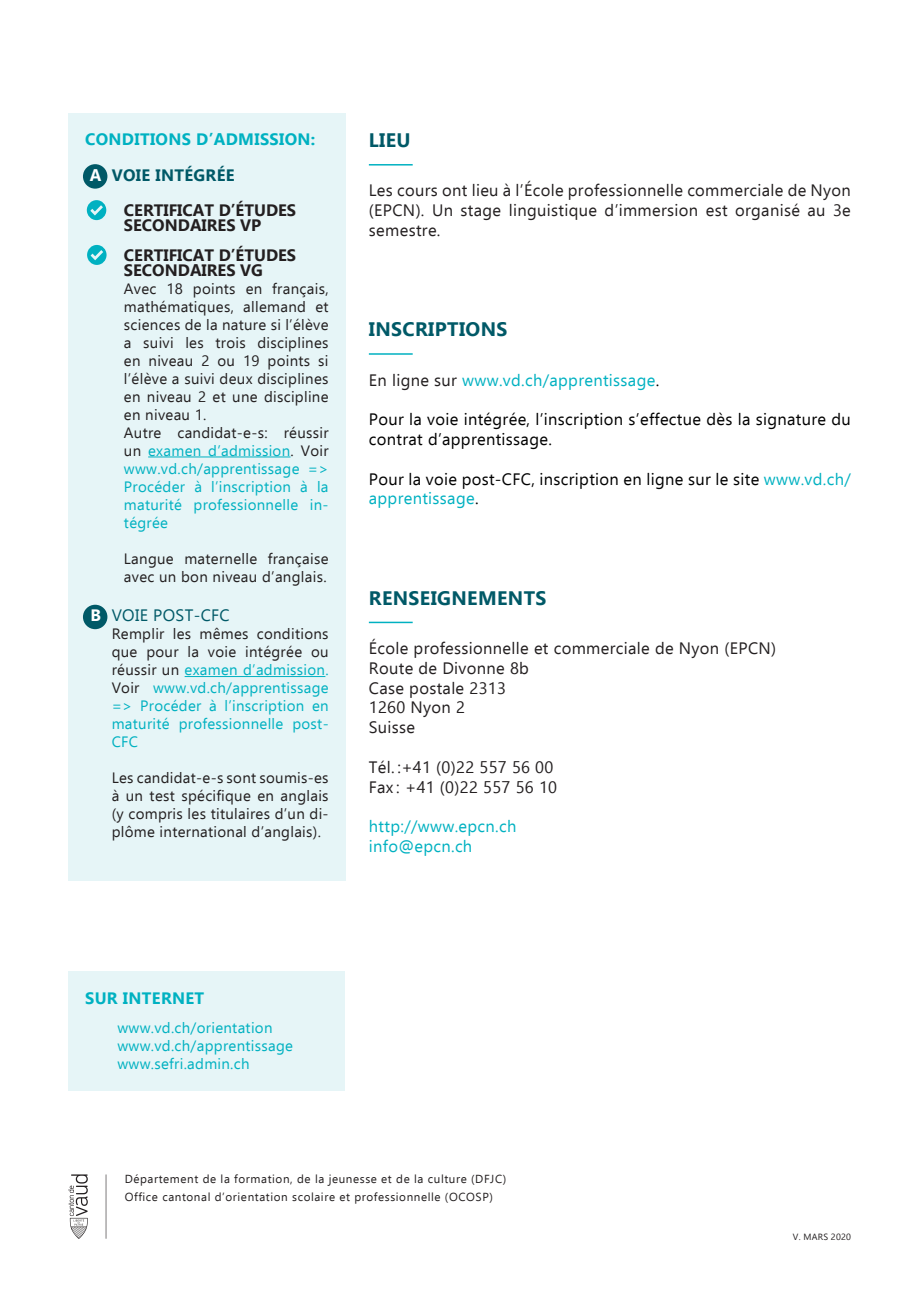
<style>
.page{position:relative;width:919px;height:1289px;background:#fff}
.page>*{position:absolute;margin:0;border:0;box-sizing:border-box;transform-origin:0 0}
.t1{font:700 19.5px "Ebrima";letter-spacing:.02em;color:#005967}
.t2{font:16.5px/19.8px "Ebrima";letter-spacing:.02em;color:#231f20}
.t3{font:16.5px/19.8px "Ebrima";letter-spacing:.02em;color:#000}
.t4{font:16.5px/19.8px "Ebrima";letter-spacing:.02em;color:#00b1c1}
.t5{font:700 16.5px/15px "Ebrima";color:#231f20}
.t6{font:700 16.5px/35.2px "Ebrima";letter-spacing:.02em;color:#00b1c1}
.t7{font:16.5px "Ebrima";letter-spacing:.02em;color:#005967}
.t8{font:700 16.5px "Ebrima";color:#fff}
.t9{font:15px/18px "Ebrima";letter-spacing:.02em;color:#231f20}
.t10{font:15px/18px "Ebrima";letter-spacing:.02em;color:#00b1c1}
.t11{font:11.7px/18.3px "Ebrima";letter-spacing:.05em;color:#231f20}
.t12{font:9px "Ebrima";letter-spacing:.02em;color:#231f20}
.s1{color:#fff}
.s2{color:#005967}
.s3{color:#00b1c1}
.s4{color:#231f20}
.s5{color:#000}
</style>
<div class="page">
<div style="left:68px;top:971px;width:276px;height:119px;background:#e6f5f7"></div>
<svg style="left:68px;top:1174px;width:20px;height:64px"></svg>
<svg style="left:106px;top:1174px;width:1px;height:64px"></svg>
<div style="left:68px;top:113px;width:277px;height:767px;background:#e6f5f7"></div>
<div style="left:83px;top:164px;width:24px;height:25px;background:#005967;border-radius:50%"></div>
<hr style="left:185px;top:676px;width:140px;height:1px;background:#00b1c1">
<div style="left:83px;top:604px;width:24px;height:25px;background:#005967;border-radius:50%"></div>
<hr style="left:148px;top:456px;width:142px;height:1px;background:#00b1c1">
<svg style="left:87px;top:200px;width:19px;height:20px"></svg>
<svg style="left:87px;top:245px;width:20px;height:20px"></svg>
<hr style="left:369px;top:164px;width:43px;height:1px;background:#00b1c1">
<hr style="left:369px;top:353px;width:43px;height:2px;background:#00b1c1">
<hr style="left:369px;top:621px;width:43px;height:2px;background:#00b1c1">
<p class="t6" style="left:85px;top:121px;width:232px">CONDITIONS D’ADMISSION:<br><span class="s1">A</span> <span class="s2">VOIE INTÉGRÉE</span></p>
<p class="t8" style="left:90px;top:603px;width:12px">B</p>
<p class="t5" style="left:124px;top:202px;width:174px">CERTIFICAT D’ÉTUDES<br>SECONDAIRES VP</p>
<p class="t5" style="left:124px;top:247px;width:174px">CERTIFICAT D’ÉTUDES<br>SECONDAIRES VG</p>
<p class="t9" style="left:124px;top:279px;width:206px">Avec 18 points en français, mathématiques, allemand et sciences de la nature si l’élève a suivi les trois disciplines en niveau 2 ou 19 points si l’élève a suivi deux disciplines en niveau 2 et une discipline en niveau 1.<br>Autre candidat-e-s: réussir un <span class="s3">examen d’admission</span>. Voir <span class="s3">www.vd.ch/apprentissage =&gt;<br>Procéder à l’inscription à la maturité professionnelle in&shy;tégrée</span></p>
<p class="t9" style="left:124px;top:549px;width:206px">Langue maternelle française avec un bon niveau d’anglais.</p>
<p class="t7" style="left:112px;top:603px;width:120px">VOIE POST-CFC</p>
<p class="t10" style="left:112px;top:624px;width:218px;text-align:justify"><span class="s4">Remplir les mêmes conditions que pour la voie intégrée ou réussir un</span> examen d’admission.<br><span class="s4">Voir</span> www.vd.ch/apprentissage =&gt; Procéder à l’inscription en maturité professionnelle post-CFC</p>
<p class="t9" style="left:112px;top:768px;width:218px;text-align:justify">Les candidat-e-s sont soumis-es à un test spécifique en anglais (y compris les titulaires d’un di&shy;plôme international d’anglais).</p>
<h1 class="t1" style="left:369px;top:126px;width:43px">LIEU</h1>
<p class="t2" style="left:369px;top:180px;width:483px;text-align:justify">Les cours ont lieu à l’École professionnelle commerciale de Nyon (EPCN). Un stage linguistique d’immersion est organisé au 3e semestre.</p>
<h1 class="t1" style="left:369px;top:315px;width:140px">INSCRIPTIONS</h1>
<p class="t4" style="left:369px;top:369px;width:292px"><span class="s4">En ligne sur</span> www.vd.ch/apprentissage<span class="s5">.</span></p>
<p class="t3" style="left:369px;top:409px;width:483px">Pour la voie intégrée, l’inscription s’effectue dès la signature du contrat d’apprentissage.</p>
<p class="t3" style="left:369px;top:468px;width:483px">Pour la voie post-CFC, inscription en ligne sur le site <span class="s3">www.vd.ch/ apprentissage</span>.</p>
<h1 class="t1" style="left:369px;top:583px;width:179px">RENSEIGNEMENTS</h1>
<p class="t2" style="left:369px;top:638px;width:409px">École professionnelle et commerciale de Nyon (EPCN)<br>Route de Divonne 8b<br>Case postale 2313<br>1260 Nyon 2<br>Suisse</p>
<p class="t2" style="left:369px;top:756px;width:190px">Tél. :+41 (0)22 557 56 00<br>Fax : +41 (0)22 557 56 10</p>
<p class="t4" style="left:369px;top:816px;width:149px">http://www.epcn.ch info@epcn.ch</p>
<p class="t6" style="left:85px;top:979px;width:121px">SUR INTERNET</p>
<p class="t10" style="left:117px;top:1018px;width:177px">www.vd.ch/orientation www.vd.ch/apprentissage www.sefri.admin.ch</p>
<p class="t11" style="left:125px;top:1169px;width:383px">Département de la formation, de la jeunesse et de la culture (DFJC)<br>Office cantonal d’orientation scolaire et professionnelle (OCOSP)</p>
<p class="t12" style="left:792px;top:1230px;width:59px">V. MARS 2020</p>
</div>
